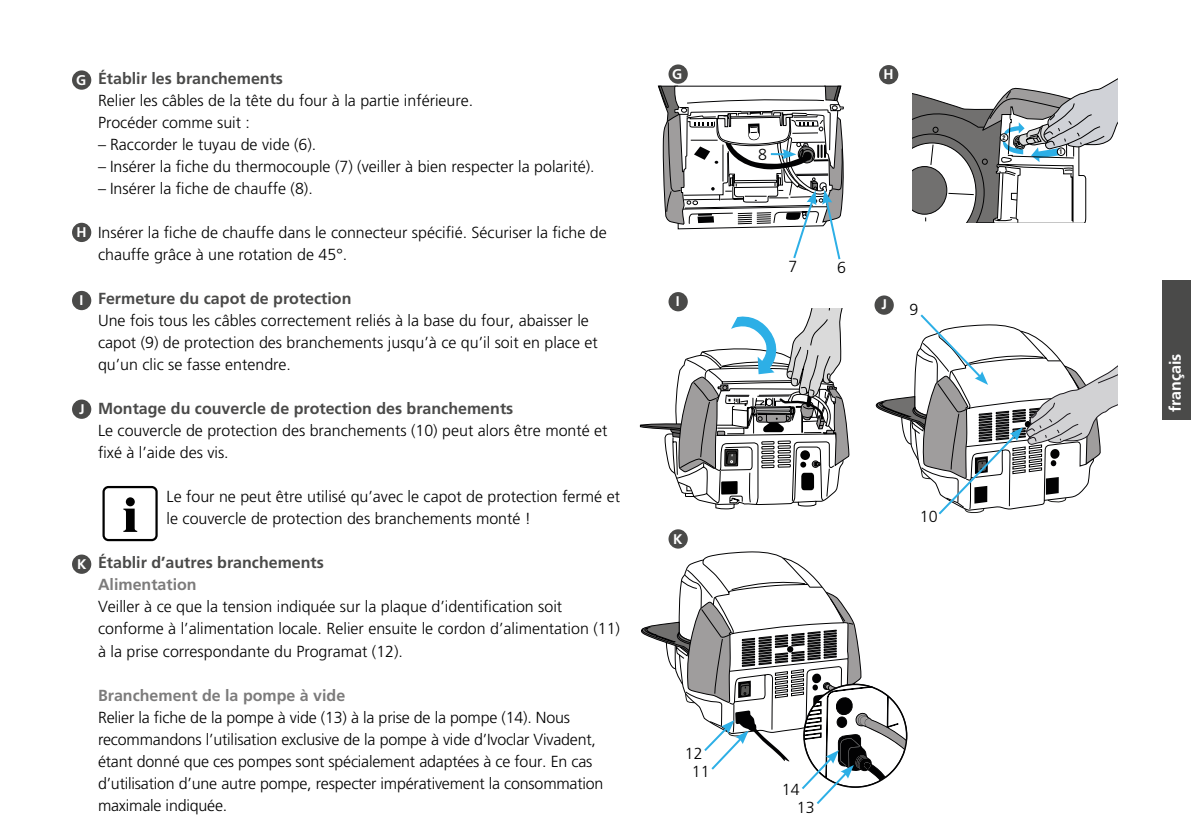
<style>
.page{position:relative;width:1191px;height:840px;background:#fff}
.page>*{position:absolute;margin:0;border:0;box-sizing:border-box;transform-origin:0 0}
.t1{font:300 16px/22px "Frutiger";color:#000}
.t2{font:700 16px "Frutiger";color:#4a4a49}
.t3{font:700 16px "Frutiger";color:#7c7b7b}
.t4{font:700 16px "Frutiger";color:#fff}
.t5{font:700 14px "Frutiger";color:#fff}
.t6{font:6px "Helvetica Inserat";color:#1e1e1c}
</style>
<div class="page">
<svg style="left:640px;top:65px;width:551px;height:450px"></svg>
<svg style="left:641px;top:551px;width:266px;height:253px"></svg>
<div style="left:668px;top:64px;width:20px;height:20px;background:#4a4a49;border-radius:50%"></div>
<div style="left:668px;top:292px;width:20px;height:19px;background:#4a4a49;border-radius:50%"></div>
<div style="left:668px;top:529px;width:20px;height:19px;background:#4a4a49;border-radius:50%"></div>
<div style="left:879px;top:65px;width:19px;height:19px;background:#4a4a49;border-radius:50%"></div>
<div style="left:874px;top:295px;width:19px;height:19px;background:#4a4a49;border-radius:50%"></div>
<div style="left:102px;top:485px;width:56px;height:56px;border:2px solid #000;border-radius:5px"></div>
<svg style="left:123px;top:497px;width:14px;height:34px"></svg>
<div style="left:72px;top:70px;width:19px;height:20px;background:#4a4a49;border-radius:50%"></div>
<div style="left:72px;top:223px;width:19px;height:19px;background:#4a4a49;border-radius:50%"></div>
<div style="left:72px;top:291px;width:19px;height:19px;background:#4a4a49;border-radius:50%"></div>
<div style="left:72px;top:399px;width:19px;height:19px;background:#4a4a49;border-radius:50%"></div>
<div style="left:72px;top:554px;width:19px;height:19px;background:#4a4a49;border-radius:50%"></div>
<div style="left:1162px;top:279px;width:29px;height:140px;background:#4a4a49"></div>
<p class="t5" style="left:76px;top:71px;width:12px">G</p>
<p class="t5" style="left:77px;top:224px;width:12px">H</p>
<p class="t5" style="left:79px;top:292px;width:5px">I</p>
<p class="t5" style="left:79px;top:400px;width:7px">J</p>
<p class="t5" style="left:77px;top:555px;width:11px">K</p>
<p class="t2" style="left:98px;top:69px;width:186px">Établir les branchements</p>
<p class="t1" style="left:98px;top:89px;width:377px">Relier les câbles de la tête du four à la partie inférieure.<br>Procéder comme suit :</p>
<p class="t1" style="left:98px;top:133px;width:220px">– Raccorder le tuyau de vide (6).</p>
<p class="t1" style="left:98px;top:155px;width:498px">– Insérer la fiche du thermocouple (7) (veiller à bien respecter la polarité).</p>
<p class="t1" style="left:98px;top:177px;width:216px">– Insérer la fiche de chauffe (8).</p>
<p class="t1" style="left:98px;top:221px;width:510px">Insérer la fiche de chauffe dans le connecteur spécifié. Sécuriser la fiche de chauffe grâce à une rotation de 45°.</p>
<p class="t2" style="left:98px;top:289px;width:255px">Fermeture du capot de protection</p>
<p class="t1" style="left:98px;top:309px;width:501px">Une fois tous les câbles correctement reliés à la base du four, abaisser le capot (9) de protection des branchements jusqu’à ce qu’il soit en place et qu’un clic se fasse entendre.</p>
<p class="t2" style="left:98px;top:399px;width:417px">Montage du couvercle de protection des branchements</p>
<p class="t1" style="left:98px;top:419px;width:511px">Le couvercle de protection des branchements (10) peut alors être monté et fixé à l’aide des vis.</p>
<p class="t1" style="left:167px;top:485px;width:455px">Le four ne peut être utilisé qu’avec le capot de protection fermé et le couvercle de protection des branchements monté !</p>
<p class="t2" style="left:98px;top:553px;width:227px">Établir d’autres branchements</p>
<p class="t3" style="left:98px;top:575px;width:100px">Alimentation</p>
<p class="t1" style="left:98px;top:595px;width:523px">Veiller à ce que la tension indiquée sur la plaque d’identification soit conforme à l’alimentation locale. Relier ensuite le cordon d’alimentation (11) à la prise correspondante du Programat (12).</p>
<p class="t3" style="left:98px;top:685px;width:249px">Branchement de la pompe à vide</p>
<p class="t1" style="left:98px;top:705px;width:507px">Relier la fiche de la pompe à vide (13) à la prise de la pompe (14). Nous recommandons l’utilisation exclusive de la pompe à vide d’Ivoclar Vivadent, étant donné que ces pompes sont spécialement adaptées à ce four. En cas d’utilisation d’une autre pompe, respecter impérativement la consommation maximale indiquée.</p>
<p class="t5" style="left:672px;top:65px;width:12px">G</p>
<p class="t5" style="left:676px;top:293px;width:5px">I</p>
<p class="t1" style="left:758px;top:143px;width:10px">8</p>
<p class="t5" style="left:883px;top:66px;width:12px">H</p>
<p class="t1" style="left:788px;top:256px;width:10px">7</p>
<p class="t1" style="left:837px;top:256px;width:10px">6</p>
<p class="t5" style="left:881px;top:296px;width:7px">J</p>
<p class="t1" style="left:909px;top:299px;width:10px">9</p>
<p class="t5" style="left:673px;top:530px;width:11px">K</p>
<p class="t1" style="left:919px;top:505px;width:19px">10</p>
<p class="t1" style="left:685px;top:743px;width:26px;line-height:18.8px;text-align:center">12<br>11</p>
<p class="t1" style="left:797px;top:780px;width:19px;line-height:17.6px;text-indent:-15px">14<br>13</p>
<p class="t6" style="left:1002px;top:134px;width:4px">2</p>
<p class="t6" style="left:1059px;top:148px;width:4px">1</p>
<p class="t4" style="left:1166px;top:412px;width:60px;rotate:-90deg">français</p>
</div>
